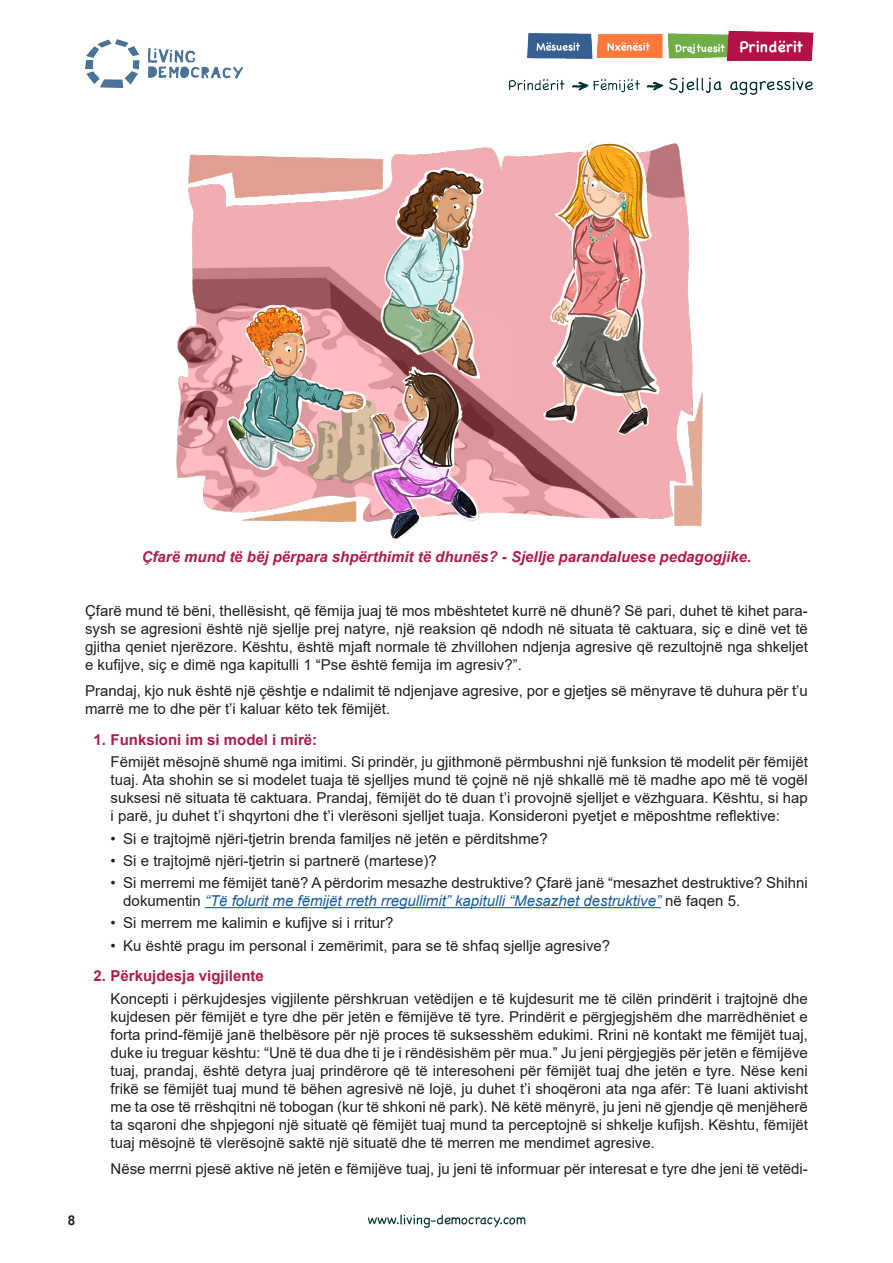
<style>
.page{position:relative;width:893px;height:1263px;background:#fff}
.page>*{position:absolute;margin:0;border:0;box-sizing:border-box;transform-origin:0 0}
.t1{font:15px/18px "Arial";color:#231f20;text-align:justify}
.t2{font:italic 700 15px "Arial";color:#ae1d4b}
.t3{font:700 15px "Arial";color:#ae1d4b}
.t4{font:700 13.5px "Arial";color:#231f20}
.s1{font-style:italic;color:#175d9e}
</style>
<div class="page">
<img style="left:85px;top:30px;width:729px;height:1198px">
<hr style="left:205px;top:907px;width:456px;height:1px;background:#175d9e">
<img style="left:171px;top:142px;width:551px;height:404px">
<p class="t2" style="left:142px;top:546px;width:611px">Çfarë mund të bëj përpara shpërthimit të dhunës? - Sjellje parandaluese pedagogjike.</p>
<p class="t1" style="left:85px;top:601px;width:724px">Çfarë mund të bëni, thellësisht, që fëmija juaj të mos mbështetet kurrë në dhunë? Së pari, duhet të kihet para&shy;sysh se agresioni është një sjellje prej natyre, një reaksion që ndodh në situata të caktuara, siç e dinë vet të gjitha qeniet njerëzore. Kështu, është mjaft normale të zhvillohen ndjenja agresive që rezultojnë nga shkeljet e kufijve, siç e dimë nga kapitulli 1 “Pse është femija im agresiv?”.</p>
<p class="t1" style="left:85px;top:682px;width:724px">Prandaj, kjo nuk është një çështje e ndalimit të ndjenjave agresive, por e gjetjes së mënyrave të duhura për t’u marrë me to dhe për t’i kaluar këto tek fëmijët.</p>
<p class="t3" style="left:94px;top:729px;width:225px">1. Funksioni im si model i mirë:</p>
<p class="t1" style="left:111px;top:753px;width:699px">Fëmijët mësojnë shumë nga imitimi. Si prindër, ju gjithmonë përmbushni një funksion të modelit për fëmijët tuaj. Ata shohin se si modelet tuaja të sjelljes mund të çojnë në një shkallë më të madhe apo më të vogël suksesi në situata të caktuara. Prandaj, fëmijët do të duan t’i provojnë sjelljet e vëzhguara. Kështu, si hap i parë, ju duhet t’i shqyrtoni dhe t’i vlerësoni sjelljet tuaja. Konsideroni pyetjet e mëposhtme reflektive:</p>
<p class="t1" style="left:111px;top:829px;width:439px">• Si e trajtojmë njëri-tjetrin brenda familjes në jetën e përditshme?</p>
<p class="t1" style="left:111px;top:851px;width:328px">• Si e trajtojmë njëri-tjetrin si partnerë (martese)?</p>
<p class="t1" style="left:123px;top:874px;width:686px;text-indent:-13px">• Si merremi me fëmijët tanë? A përdorim mesazhe destruktive? Çfarë janë “mesazhet destruktive? Shihni dokumentin <span class="s1">“Të folurit me fëmijët rreth rregullimit” kapitulli “Mesazhet destruktive”</span> në faqen 5.</p>
<p class="t1" style="left:111px;top:914px;width:284px">• Si merrem me kalimin e kufijve si i rritur?</p>
<p class="t1" style="left:111px;top:936px;width:501px">• Ku është pragu im personal i zemërimit, para se të shfaq sjellje agresive?</p>
<p class="t3" style="left:94px;top:965px;width:172px">2. Përkujdesja vigjilente</p>
<p class="t1" style="left:111px;top:989px;width:699px">Koncepti i përkujdesjes vigjilente përshkruan vetëdijen e të kujdesurit me të cilën prindërit i trajtojnë dhe kujdesen për fëmijët e tyre dhe për jetën e fëmijëve të tyre. Prindërit e përgjegjshëm dhe marrëdhëniet e forta prind-fëmijë janë thelbësore për një proces të suksesshëm edukimi. Rrini në kontakt me fëmijët tuaj, duke iu treguar kështu: “Unë të dua dhe ti je i rëndësishëm për mua.” Ju jeni përgjegjës për jetën e fëmijëve tuaj, prandaj, është detyra juaj prindërore që të interesoheni për fëmijët tuaj dhe jetën e tyre. Nëse keni frikë se fëmijët tuaj mund të bëhen agresivë në lojë, ju duhet t’i shoqëroni ata nga afër: Të luani aktivisht me ta ose të rrëshqitni në tobogan (kur të shkoni në park). Në këtë mënyrë, ju jeni në gjendje që menjëherë ta sqaroni dhe shpjegoni një situatë që fëmijët tuaj mund ta perceptojnë si shkelje kufijsh. Kështu, fëmijët tuaj mësojnë të vlerësojnë saktë një situatë dhe të merren me mendimet agresive.</p>
<p class="t1" style="left:111px;top:1160px;width:699px">Nëse merrni pjesë aktive në jetën e fëmijëve tuaj, ju jeni të informuar për interesat e tyre dhe jeni të vetëdi-</p>
<p class="t4" style="left:68px;top:1211px;width:9px">8</p>
</div>
